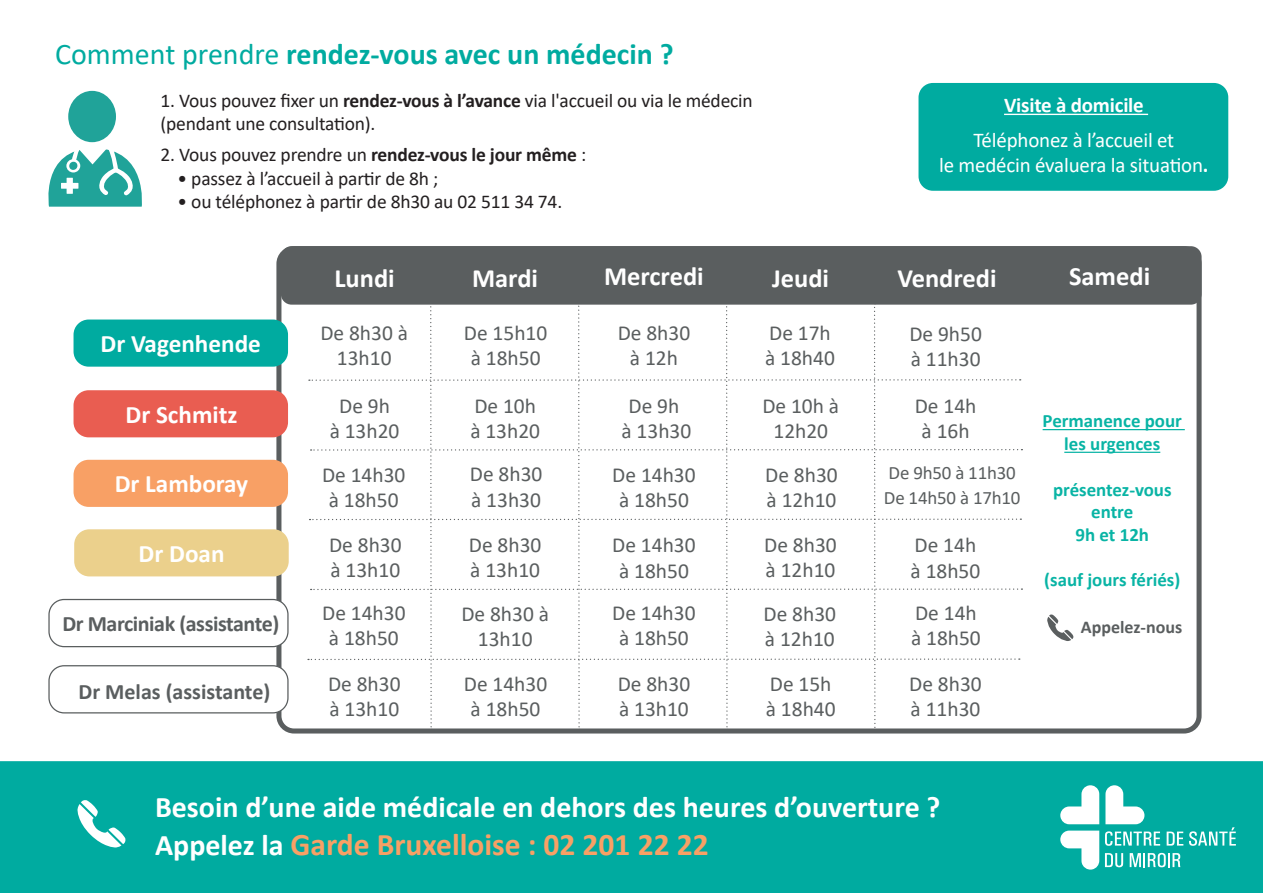
<style>
.page{position:relative;width:1263px;height:893px;background:#fff}
.page>*{position:absolute;margin:0;border:0;box-sizing:border-box;transform-origin:0 0}
.t1{font:700 31.5px "Calibri";color:#f8a065}
.t2{font:700 30px "Calibri";color:#fff}
.t3{font:700 30px "Calibri";color:#00aba0}
.t4{font:700 26.4px "Calibri";color:#fff}
.t5{font:700 25.2px "Calibri";color:#fff}
.t6{font:700 22.05px "Calibri";letter-spacing:-.02em;color:#5a5e5f}
.t7{font:700 22.05px "Calibri";color:#5a5e5f}
.t8{font:21.45px/25.2px "Calibri";color:#5a5e5f}
.t9{font:21px/25.2px "Calibri";letter-spacing:-.01em;color:#fff;text-align:center}
.t10{font:700 21px "Calibri";letter-spacing:-.01em;color:#fff}
.t11{font:19.5px/23.4px "Calibri";letter-spacing:-.01em;color:#231f20}
.t12{font:700 18.9px/22.6px "Calibri";color:#09b4a5;text-align:center}
.t13{font:18.9px/25.2px "Calibri";letter-spacing:-.01em;color:#5a5e5f}
.t14{font:700 18px "Calibri";color:#5a5e5f}
.s1{font-weight:400}
.s2{font-weight:700}
.s3{font-size:30px;color:#fff}
</style>
<div class="page">
<div style="left:0;top:761px;width:1263px;height:132px;background:#00aba0"></div>
<div style="left:74px;top:529px;width:215px;height:47px;background:#ebd08c;border-radius:15px"></div>
<div style="left:74px;top:460px;width:214px;height:47px;background:#f8a065;border-radius:15px"></div>
<div style="left:74px;top:390px;width:214px;height:47px;background:#e95d51;border-radius:15px"></div>
<div style="left:74px;top:320px;width:214px;height:47px;background:#00aba0;border-radius:15px"></div>
<div style="left:281px;top:246px;width:920px;height:59px;background:#5a5e5f;border-radius:11px"></div>
<div style="left:48px;top:599px;width:241px;height:48px;border:1px solid #5a5e5f;border-radius:15px"></div>
<div style="left:48px;top:665px;width:241px;height:48px;border:1px solid #5a5e5f;border-radius:15px"></div>
<hr style="left:1042px;top:429px;width:143px;height:1px;background:#09b4a5">
<hr style="left:1064px;top:452px;width:96px;height:1px;background:#09b4a5">
<svg style="left:308px;top:304px;width:714px;height:427px"></svg>
<div style="left:918px;top:83px;width:310px;height:108px;background:#00aba0;border-radius:14px"></div>
<hr style="left:1004px;top:114px;width:144px;height:1px;background:#fff">
<svg style="left:77px;top:799px;width:49px;height:48px"></svg>
<svg style="left:1047px;top:614px;width:27px;height:27px"></svg>
<div style="left:68px;top:91px;width:48px;height:51px;background:#20a399;border-radius:50%"></div>
<svg style="left:48px;top:149px;width:94px;height:58px"></svg>
<svg style="left:1105px;top:831px;width:55px;height:15px"></svg>
<svg style="left:1167px;top:832px;width:16px;height:14px"></svg>
<svg style="left:1189px;top:827px;width:47px;height:19px"></svg>
<svg style="left:1105px;top:853px;width:18px;height:14px"></svg>
<svg style="left:1130px;top:853px;width:50px;height:14px"></svg>
<svg style="left:1060px;top:831px;width:39px;height:39px"></svg>
<svg style="left:1060px;top:784px;width:39px;height:40px"></svg>
<svg style="left:1105px;top:784px;width:39px;height:40px"></svg>
<h2 class="t3" style="left:55px;top:33px;width:620px"><span class="s1">Comment prendre</span> rendez-vous avec un médecin ?</h2>
<p class="t11" style="left:161px;top:88px;width:594px">1. Vous pouvez fixer un <span class="s2">rendez-vous à l’avance</span> via l'accueil ou via le médecin (pendant une consultation).</p>
<p class="t11" style="left:161px;top:143px;width:427px">2. Vous pouvez prendre un <span class="s2">rendez-vous le jour même</span> :</p>
<p class="t11" style="left:178px;top:166px;width:262px">• passez à l’accueil à partir de 8h ;</p>
<p class="t11" style="left:178px;top:190px;width:386px">• ou téléphonez à partir de 8h30 au 02 511 34 74.</p>
<p class="t10" style="left:1004px;top:90px;width:141px">Visite à domicile</p>
<p class="t9" style="left:939px;top:126px;width:271px">Téléphonez à l’accueil et<br>le medécin évaluera la situation<span class="s2">.</span></p>
<p class="t5" style="left:101px;top:325px;width:162px">Dr Vagenhende</p>
<p class="t5" style="left:125px;top:397px;width:113px">Dr Schmitz</p>
<p class="t5" style="left:115px;top:465px;width:135px">Dr Lamboray</p>
<p class="t5" style="left:139px;top:536px;width:87px">Dr Doan</p>
<p class="t6" style="left:62px;top:608px;width:218px">Dr Marciniak (assistante)</p>
<p class="t7" style="left:78px;top:676px;width:193px">Dr Melas (assistante)</p>
<p class="t4" style="left:334px;top:259px;width:62px">Lundi</p>
<p class="t4" style="left:472px;top:259px;width:67px">Mardi</p>
<p class="t4" style="left:604px;top:258px;width:101px">Mercredi</p>
<p class="t4" style="left:772px;top:259px;width:58px">Jeudi</p>
<p class="t4" style="left:897px;top:259px;width:101px">Vendredi</p>
<p class="t4" style="left:1069px;top:258px;width:83px">Samedi</p>
<p class="t8" style="left:320px;top:320px;width:89px;text-align:center">De 8h30 à<br>13h10</p>
<p class="t8" style="left:464px;top:320px;width:85px;text-align:center">De 15h10 à 18h50</p>
<p class="t8" style="left:618px;top:320px;width:74px;text-align:center">De 8h30 à 12h</p>
<p class="t8" style="left:765px;top:320px;width:71px">De 17h à 18h40</p>
<p class="t8" style="left:909px;top:320px;width:74px">De 9h50 à 11h30</p>
<p class="t8" style="left:330px;top:393px;width:71px;text-align:center">De 9h<br>à 13h20</p>
<p class="t8" style="left:470px;top:393px;width:71px">De 10h à 13h20</p>
<p class="t8" style="left:621px;top:393px;width:71px;text-align:center">De 9h<br>à 13h30</p>
<p class="t8" style="left:762px;top:393px;width:78px;text-align:center">De 10h à<br>12h20</p>
<p class="t8" style="left:915px;top:393px;width:63px;text-align:center">De 14h à 16h</p>
<p class="t8" style="left:322px;top:462px;width:85px;text-align:center">De 14h30 à 18h50</p>
<p class="t8" style="left:470px;top:461px;width:74px">De 8h30 à 13h30</p>
<p class="t8" style="left:612px;top:461px;width:85px;text-align:center">De 14h30 à 18h50</p>
<p class="t8" style="left:765px;top:461px;width:74px">De 8h30 à 12h10</p>
<p class="t13" style="left:884px;top:460px;width:138px">De 9h50 à 11h30<br>De 14h50 à 17h10</p>
<p class="t8" style="left:329px;top:532px;width:74px">De 8h30 à 13h10</p>
<p class="t8" style="left:469px;top:532px;width:74px">De 8h30 à 13h10</p>
<p class="t8" style="left:612px;top:532px;width:85px;text-align:center">De 14h30 à 18h50</p>
<p class="t8" style="left:764px;top:532px;width:74px">De 8h30 à 12h10</p>
<p class="t8" style="left:910px;top:532px;width:71px">De 14h à 18h50</p>
<p class="t8" style="left:322px;top:600px;width:85px;text-align:center">De 14h30 à 18h50</p>
<p class="t8" style="left:461px;top:601px;width:89px;text-align:center">De 8h30 à<br>13h10</p>
<p class="t8" style="left:612px;top:600px;width:85px;text-align:center">De 14h30 à 18h50</p>
<p class="t8" style="left:764px;top:601px;width:74px">De 8h30 à 12h10</p>
<p class="t8" style="left:911px;top:600px;width:71px">De 14h à 18h50</p>
<p class="t8" style="left:328px;top:671px;width:74px">De 8h30 à 13h10</p>
<p class="t8" style="left:464px;top:671px;width:85px;text-align:center">De 14h30 à 18h50</p>
<p class="t8" style="left:618px;top:671px;width:74px">De 8h30 à 13h10</p>
<p class="t8" style="left:766px;top:671px;width:71px">De 15h à 18h40</p>
<p class="t8" style="left:909px;top:671px;width:74px">De 8h30 à 11h30</p>
<p class="t12" style="left:1042px;top:410px;width:141px">Permanence pour les urgences</p>
<p class="t12" style="left:1053px;top:478px;width:120px">présentez-vous entre<br>9h et 12h</p>
<p class="t12" style="left:1044px;top:568px;width:138px">(sauf jours fériés)</p>
<p class="t14" style="left:1081px;top:615px;width:103px">Appelez-nous</p>
<h2 class="t2" style="left:155px;top:786px;width:787px">Besoin d’une aide médicale en dehors des heures d’ouverture ?</h2>
<h1 class="t1" style="left:155px;top:822px;width:555px"><span class="s3">Appelez la</span> Garde Bruxelloise : 02 201 22 22</h1>
</div>
